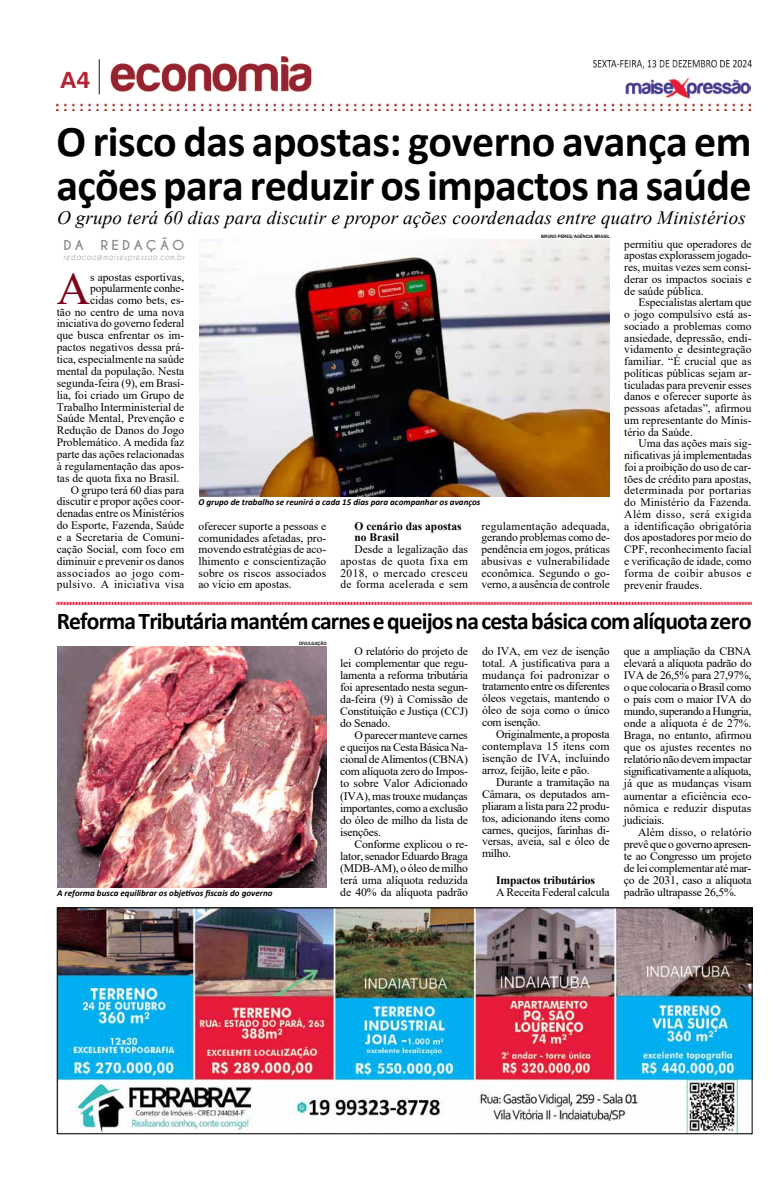
<style>
.page{position:relative;width:780px;height:1191px;background:#fff}
.page>*{position:absolute;margin:0;border:0;box-sizing:border-box;transform-origin:0 0}
.t1{font:46.2px "Times New Roman";color:#7c041b}
.t2{font:700 44px/44px "Calibri";letter-spacing:-.015em;color:#000}
.t3{font:700 24px "Calibri";letter-spacing:-.035em;color:#000}
.t4{font:24px "Harabara";color:#b32436}
.t5{font:italic 19px "Times New Roman";letter-spacing:.01em;color:#000}
.t6{font:700 12.9px "Caviar Dreams";letter-spacing:.24em;color:#8b8b8b;scale:1.04 1}
.t7{font:11.5px/12.1px "Times New Roman";color:#000;text-align:justify}
.t8{font:700 11.5px/11.8px "Times New Roman";color:#000}
.t9{font:11.5px "Times New Roman";letter-spacing:.03em;color:#000}
.t10{font:11.5px "Times New Roman";letter-spacing:-.02em;color:#000}
.t11{font:11.5px "Times New Roman";letter-spacing:.04em;color:#000}
.t12{font:700 11.5px "Times New Roman";letter-spacing:-.02em;color:#000}
.t13{font:italic 700 9px "Calibri";color:#000}
.t14{font:italic 8.3px "Caviar Dreams";letter-spacing:.11em;color:#8b8b8b;scale:.83 1}
.t15{font:500 4.9px "Franklin Gothic";color:#000}
</style>
<div class="page">
<img style="left:57px;top:57px;width:693px;height:53px">
<img style="left:593px;top:61px;width:158px;height:7px">
<img style="left:199px;top:239px;width:411px;height:257px">
<svg style="left:56px;top:601px;width:695px;height:4px;background:#f28c9c"></svg>
<img style="left:57px;top:647px;width:269px;height:240px">
<img style="left:59px;top:909px;width:691px;height:223px">
<div style="left:57px;top:907px;width:695px;height:227px;border:1px solid #000"></div>
<h3 class="t4" style="left:60px;top:68px;width:31px">A4</h3>
<h2 class="t2" style="left:57px;top:119px;width:696px">O risco das apostas: governo avança em ações para reduzir os impactos na saúde</h2>
<p class="t15" style="left:541px;top:233px;width:70px">BRUNO PERES/AGÊNCIA BRASIL</p>
<h3 class="t5" style="left:57px;top:204px;width:690px">O grupo terá 60 dias para discutir e propor ações coordenadas entre quatro Ministérios</h3>
<p class="t6" style="left:63px;top:237px;width:21px">DA</p>
<p class="t6" style="left:101px;top:237px;width:82px">REDAÇÃO</p>
<p class="t14" style="left:63px;top:252px;width:147px">redacao@maisexpressao.com.br</p>
<p class="t7" style="left:624px;top:237px;width:129px;line-height:11.8px">permitiu que operadores de apostas explorassem jogado&shy;res, muitas vezes sem consi&shy;derar os impactos sociais e de saúde pública.</p>
<p class="t7" style="left:624px;top:296px;width:129px;line-height:11.8px;text-indent:14px">Especialistas alertam que o jogo compulsivo está as&shy;sociado a problemas como ansiedade, depressão, endi&shy;vidamento e desintegração familiar. “É crucial que as políticas públicas sejam ar&shy;ticuladas para prevenir esses danos e oferecer suporte às pessoas afetadas”, afirmou um representante do Minis&shy;tério da Saúde.</p>
<p class="t7" style="left:624px;top:437px;width:129px;line-height:11.8px;text-indent:14px">Uma das ações mais sig&shy;nificativas já implementadas foi a proibição do uso de car&shy;tões de crédito para apostas, determinada por portarias do Ministério da Fazenda.<br>Além disso, será exigida a identificação obrigatória dos apostadores por meio do CPF, reconhecimento facial e verificação de idade, como forma de coibir abusos e prevenir fraudes.</p>
<h1 class="t1" style="left:57px;top:256px;width:35px">A</h1>
<p class="t7" style="left:90px;top:270px;width:96px">s apostas esportivas,</p>
<p class="t7" style="left:90px;top:282px;width:96px">popularmente conhe-</p>
<p class="t7" style="left:90px;top:293px;width:96px">cidas como bets, es-</p>
<p class="t7" style="left:57px;top:305px;width:129px">tão no centro de uma nova</p>
<p class="t7" style="left:57px;top:317px;width:129px">iniciativa do governo federal</p>
<p class="t7" style="left:57px;top:329px;width:129px">que busca enfrentar os im-</p>
<p class="t7" style="left:57px;top:341px;width:129px">pactos negativos dessa prá-</p>
<p class="t7" style="left:57px;top:353px;width:129px">tica, especialmente na saúde</p>
<p class="t7" style="left:57px;top:365px;width:129px">mental da população. Nesta</p>
<p class="t7" style="left:57px;top:376px;width:129px">segunda-feira (9), em Brasí-</p>
<p class="t7" style="left:57px;top:388px;width:129px">lia, foi criado um Grupo de</p>
<p class="t7" style="left:57px;top:400px;width:129px">Trabalho Interministerial de</p>
<p class="t7" style="left:57px;top:412px;width:129px">Saúde Mental, Prevenção e</p>
<p class="t7" style="left:57px;top:424px;width:129px">Redução de Danos do Jogo</p>
<p class="t7" style="left:57px;top:436px;width:129px">Problemático. A medida faz</p>
<p class="t7" style="left:57px;top:448px;width:129px">parte das ações relacionadas</p>
<p class="t7" style="left:57px;top:459px;width:129px">à regulamentação das apos-</p>
<p class="t7" style="left:57px;top:471px;width:124px">tas de quota fixa no Brasil.</p>
<p class="t7" style="left:71px;top:483px;width:115px">O grupo terá 60 dias para</p>
<p class="t7" style="left:57px;top:495px;width:129px">discutir e propor ações coor-</p>
<p class="t7" style="left:57px;top:507px;width:129px">denadas entre os Ministérios</p>
<p class="t7" style="left:57px;top:519px;width:129px">do Esporte, Fazenda, Saúde</p>
<p class="t7" style="left:57px;top:531px;width:129px">e a Secretaria de Comuni-</p>
<p class="t7" style="left:57px;top:542px;width:129px">cação Social, com foco em</p>
<p class="t7" style="left:57px;top:554px;width:129px">diminuir e prevenir os danos</p>
<p class="t11" style="left:57px;top:564px;width:129px">associados ao jogo com-</p>
<p class="t9" style="left:57px;top:576px;width:129px">pulsivo. A iniciativa visa</p>
<p class="t13" style="left:198px;top:496px;width:283px">O grupo de trabalho se reunirá a cada 15 dias para acompanhar os avanços</p>
<p class="t7" style="left:481px;top:519px;width:130px;line-height:11.7px">regulamentação adequada, gerando problemas como de&shy;pendência em jogos, práticas abusivas e vulnerabilidade econômica. Segundo o go&shy;verno, a ausência de controle</p>
<p class="t7" style="left:198px;top:520px;width:129px;line-height:11.7px">oferecer suporte a pessoas e comunidades afetadas, pro&shy;movendo estratégias de aco&shy;lhimento e conscientização sobre os riscos associados ao vício em apostas.</p>
<p class="t8" style="left:354px;top:519px;width:109px">O cenário das apostas no Brasil</p>
<p class="t7" style="left:340px;top:543px;width:129px;line-height:11.8px;text-indent:14px">Desde a legalização das apostas de quota fixa em 2018, o mercado cresceu de forma acelerada e sem</p>
<h3 class="t3" style="left:57px;top:604px;width:696px">Reforma Tributária mantém carnes e queijos na cesta básica com alíquota zero</h3>
<p class="t7" style="left:340px;top:644px;width:129px;text-indent:14px">O relatório do projeto de lei complementar que regu&shy;lamenta a reforma tributária foi apresentado nesta segun&shy;da-feira (9) à Comissão de Constituição e Justiça (CCJ) do Senado.</p>
<p class="t7" style="left:340px;top:729px;width:129px;text-indent:14px">O parecer manteve carnes e queijos na Cesta Básica Na&shy;cional de Alimentos (CBNA) com alíquota zero do Impos&shy;to sobre Valor Adicionado (IVA), mas trouxe mudanças importantes, como a exclusão do óleo de milho da lista de isenções.</p>
<p class="t7" style="left:340px;top:837px;width:129px;text-indent:14px">Conforme explicou o re&shy;lator, senador Eduardo Braga (MDB-AM), o óleo de milho terá uma alíquota reduzida de 40% da alíquota padrão</p>
<p class="t15" style="left:299px;top:640px;width:29px">DIVULGAÇÃO</p>
<p class="t7" style="left:624px;top:644px;width:129px">que a ampliação da CBNA elevará a alíquota padrão do IVA de 26,5% para 27,97%, o que colocaria o Brasil como o país com o maior IVA do mundo, superando a Hungria, onde a alíquota é de 27%.<br>Braga, no entanto, afirmou que os ajustes recentes no relatório não devem impactar significativamente a alíquota, já que as mudanças visam aumentar a eficiência eco&shy;nômica e reduzir disputas judiciais.</p>
<p class="t7" style="left:624px;top:825px;width:129px;text-indent:14px">Além disso, o relatório prevê que o governo apresen&shy;te ao Congresso um projeto de lei complementar até mar&shy;ço de 2031, caso a alíquota padrão ultrapasse 26,5%.</p>
<p class="t7" style="left:482px;top:644px;width:129px">do IVA, em vez de isenção total. A justificativa para a mudança foi padronizar o tratamento entre os diferentes óleos vegetais, mantendo o óleo de soja como o único com isenção.</p>
<p class="t7" style="left:482px;top:728px;width:129px;text-indent:14px">Originalmente, a proposta contemplava 15 itens com isenção de IVA, incluindo arroz, feijão, leite e pão.</p>
<p class="t7" style="left:482px;top:775px;width:129px;text-indent:14px">Durante a tramitação na Câmara, os deputados am&shy;pliaram a lista para 22 produ&shy;tos, adicionando itens como carnes, queijos, farinhas di&shy;versas, aveia, sal e óleo de milho.</p>
<p class="t12" style="left:496px;top:872px;width:100px">Impactos tributários</p>
<p class="t10" style="left:496px;top:884px;width:115px">A Receita Federal calcula</p>
<p class="t13" style="left:57px;top:886px;width:217px">A reforma busca equilibrar os objetivos fiscais do governo</p>
</div>
